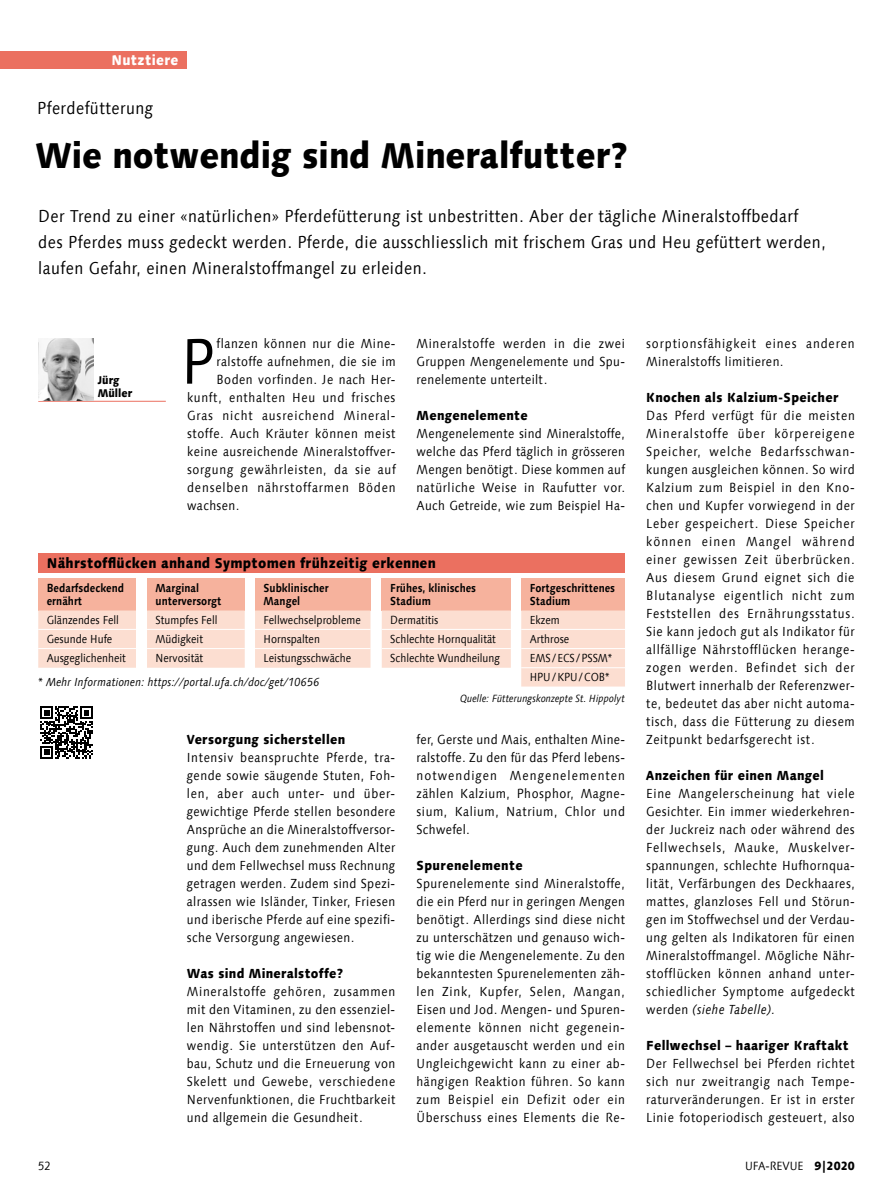
<style>
.page{position:relative;width:893px;height:1191px;background:#fff}
.page>*{position:absolute;margin:0;border:0;box-sizing:border-box;transform-origin:0 0}
.t1{font:64.2px "Linotype Syntax Com";color:#000;scale:.9 1}
.t2{font:800 36px "Linotype Syntax Com";color:#000;scale:.9 1}
.t3{font:17.25px/26.2px "Linotype Syntax Com";letter-spacing:.03em;color:#000;scale:.9 1}
.t4{font:800 14.25px "Linotype Syntax Com";letter-spacing:.02em;color:#000;scale:.9 1}
.t5{font:800 14.25px "Linotype Syntax Com";letter-spacing:.025em;color:#fff;scale:.9 1}
.t6{font:13.2px/18px "Linotype Syntax Com";letter-spacing:.045em;color:#000;text-align:justify;scale:.9 1}
.t7{font:800 13.2px "Linotype Syntax Com";letter-spacing:.025em;color:#000;scale:.9 1}
.t8{font:13.2px "Linotype Syntax Com";letter-spacing:.07em;color:#000;scale:.9 1}
.t9{font:13.2px/18px "Linotype Syntax Com";letter-spacing:.075em;color:#000;scale:.9 1}
.t10{font:12px "Linotype Syntax Com";color:#000;scale:.9 1}
.t11{font:12px "Linotype Syntax Com";color:#000;scale:.88 1}
.t12{font:11.7px/19px "Linotype Syntax Com";color:#000;scale:.88 1}
.t13{font:700 11.7px/13.5px "Linotype Syntax Com";color:#000;scale:.88 1}
.t14{font:italic 11.7px "Linotype Syntax Com";letter-spacing:.01em;color:#000;scale:.9 1}
.t15{font:800 11.25px/13.5px "Linotype Syntax Com";color:#000;scale:.9 1}
.t16{font:italic 10.5px "Linotype Syntax Com";color:#000;scale:.9 1}
.s1{font-style:italic}
.s2{font-weight:800}
</style>
<div class="page">
<hr style="left:38px;top:401px;width:128px;height:1px;background:#eb7060">
<img style="left:38px;top:339px;width:56px;height:62px">
<div style="left:0;top:51px;width:187px;height:17px;background:#eb7060"></div>
<div style="left:38px;top:553px;width:587px;height:20px;background:#eb7060"></div>
<div style="left:38px;top:578px;width:98px;height:32px;background:#f6b29d"></div>
<div style="left:38px;top:610px;width:98px;height:58px;background:#fcded1"></div>
<hr style="left:38px;top:648px;width:98px;height:1px;background:#fff">
<hr style="left:38px;top:629px;width:98px;height:1px;background:#fff">
<div style="left:147px;top:578px;width:98px;height:32px;background:#f6b29d"></div>
<div style="left:147px;top:610px;width:98px;height:58px;background:#fcded1"></div>
<hr style="left:147px;top:648px;width:98px;height:1px;background:#fff">
<hr style="left:147px;top:629px;width:98px;height:1px;background:#fff">
<div style="left:255px;top:578px;width:115px;height:32px;background:#f6b29d"></div>
<div style="left:255px;top:610px;width:115px;height:58px;background:#fcded1"></div>
<hr style="left:255px;top:648px;width:115px;height:1px;background:#fff">
<hr style="left:255px;top:629px;width:115px;height:1px;background:#fff">
<div style="left:382px;top:578px;width:129px;height:32px;background:#f6b29d"></div>
<div style="left:382px;top:610px;width:129px;height:58px;background:#fcded1"></div>
<hr style="left:382px;top:648px;width:129px;height:1px;background:#fff">
<hr style="left:382px;top:629px;width:129px;height:1px;background:#fff">
<div style="left:521px;top:578px;width:104px;height:32px;background:#f6b29d"></div>
<div style="left:521px;top:610px;width:104px;height:76px;background:#fcded1"></div>
<hr style="left:521px;top:667px;width:104px;height:1px;background:#fff">
<hr style="left:521px;top:629px;width:104px;height:1px;background:#fff">
<hr style="left:521px;top:648px;width:104px;height:1px;background:#fff">
<svg style="left:41px;top:706px;width:52px;height:52px"></svg>
<p class="t5" style="left:112px;top:51px;width:76px">Nutztiere</p>
<h3 class="t3" style="left:37px;top:94px;width:130px">Pferdefütterung</h3>
<h2 class="t2" style="left:35px;top:132px;width:661px">Wie notwendig sind Mineralfutter?</h2>
<p class="t3" style="left:38px;top:202px;width:877px">Der Trend zu einer «natürlichen» Pferdefütterung ist unbestritten. Aber der tägliche Mineralstoffbedarf des Pferdes muss gedeckt werden. Pferde, die ausschliesslich mit frischem Gras und Heu gefüttert werden, laufen Gefahr, einen Mineralstoffmangel zu erleiden.</p>
<p class="t15" style="left:98px;top:373px;width:40px">Jürg<br>Müller</p>
<h1 class="t1" style="left:181px;top:321px;width:39px">P</h1>
<p class="t6" style="left:217px;top:334px;width:200px">flanzen können nur die Mine-</p>
<p class="t6" style="left:217px;top:352px;width:200px">ralstoffe aufnehmen, die sie im</p>
<p class="t6" style="left:217px;top:370px;width:200px">Boden vorfinden. Je nach Her-</p>
<p class="t6" style="left:187px;top:388px;width:233px">kunft, enthalten Heu und frisches</p>
<p class="t8" style="left:187px;top:407px;width:232px">Gras nicht ausreichend Mineral-</p>
<p class="t6" style="left:187px;top:424px;width:233px">stoffe. Auch Kräuter können meist</p>
<p class="t6" style="left:187px;top:442px;width:233px">keine ausreichende Mineralstoffver-</p>
<p class="t6" style="left:187px;top:460px;width:233px">sorgung gewährleisten, da sie auf</p>
<p class="t8" style="left:187px;top:479px;width:233px">denselben nährstoffarmen Böden</p>
<p class="t6" style="left:187px;top:496px;width:60px">wachsen.</p>
<p class="t6" style="left:417px;top:334px;width:233px">Mineralstoffe werden in die zwei Gruppen Mengenelemente und Spu&shy;renelemente unterteilt.</p>
<p class="t7" style="left:417px;top:406px;width:125px">Mengenelemente</p>
<p class="t6" style="left:417px;top:424px;width:233px">Mengenelemente sind Mineralstoffe, welche das Pferd täglich in grösseren Mengen benötigt. Diese kommen auf natürliche Weise in Raufutter vor.<br>Auch Getreide, wie zum Beispiel Ha-</p>
<p class="t4" style="left:47px;top:554px;width:434px">Nährstofflücken anhand Symptomen frühzeitig erkennen</p>
<p class="t13" style="left:47px;top:581px;width:90px">Bedarfsdeckend ernährt</p>
<p class="t12" style="left:47px;top:610px;width:91px">Glänzendes Fell<br>Gesunde Hufe<br>Ausgeglichenheit</p>
<p class="t13" style="left:156px;top:581px;width:77px">Marginal unterversorgt</p>
<p class="t12" style="left:156px;top:610px;width:72px">Stumpfes Fell<br>Müdigkeit<br>Nervosität</p>
<p class="t13" style="left:264px;top:581px;width:75px">Subklinischer<br>Mangel</p>
<p class="t12" style="left:264px;top:610px;width:112px">Fellwechselprobleme<br>Hornspalten<br>Leistungsschwäche</p>
<p class="t14" style="left:38px;top:675px;width:314px">* Mehr Informationen: https://portal.ufa.ch/doc/get/10656</p>
<p class="t13" style="left:390px;top:581px;width:99px">Frühes, klinisches<br>Stadium</p>
<p class="t12" style="left:390px;top:610px;width:126px">Dermatitis<br>Schlechte Hornqualität<br>Schlechte Wundheilung</p>
<p class="t13" style="left:530px;top:581px;width:99px">Fortgeschrittenes<br>Stadium</p>
<p class="t12" style="left:530px;top:610px;width:95px">Ekzem<br>Arthrose<br>EMS/ECS/PSSM*<br>HPU/KPU/COB*</p>
<p class="t7" style="left:187px;top:730px;width:178px">Versorgung sicherstellen</p>
<p class="t6" style="left:187px;top:748px;width:233px">Intensiv beanspruchte Pferde, tra&shy;gende sowie säugende Stuten, Foh&shy;len, aber auch unter- und über&shy;gewichtige Pferde stellen besondere Ansprüche an die Mineralstoffversor&shy;gung. Auch dem zunehmenden Alter und dem Fellwechsel muss Rechnung getragen werden. Zudem sind Spezi&shy;alrassen wie Isländer, Tinker, Friesen und iberische Pferde auf eine spezifi&shy;sche Versorgung angewiesen.</p>
<p class="t7" style="left:187px;top:964px;width:175px">Was sind Mineralstoffe?</p>
<p class="t6" style="left:187px;top:982px;width:233px">Mineralstoffe gehören, zusammen mit den Vitaminen, zu den essenziel&shy;len Nährstoffen und sind lebensnot&shy;wendig. Sie unterstützen den Auf&shy;bau, Schutz und die Erneuerung von Skelett und Gewebe, verschiedene Nervenfunktionen, die Fruchtbarkeit und allgemein die Gesundheit.</p>
<p class="t16" style="left:460px;top:692px;width:185px">Quelle: Fütterungskonzepte St. Hippolyt</p>
<p class="t6" style="left:417px;top:730px;width:233px">fer, Gerste und Mais, enthalten Mine&shy;ralstoffe. Zu den für das Pferd lebens&shy;notwendigen Mengenelementen zählen Kalzium, Phosphor, Magne&shy;sium, Kalium, Natrium, Chlor und Schwefel.</p>
<p class="t7" style="left:417px;top:856px;width:120px">Spurenelemente</p>
<p class="t6" style="left:417px;top:874px;width:233px">Spurenelemente sind Mineralstoffe, die ein Pferd nur in geringen Mengen benötigt. Allerdings sind diese nicht zu unterschätzen und genauso wich&shy;tig wie die Mengenelemente. Zu den bekanntesten Spurenelementen zäh&shy;len Zink, Kupfer, Selen, Mangan, Eisen und Jod. Mengen- und Spuren&shy;elemente können nicht gegenein&shy;ander ausgetauscht werden und ein Ungleichgewicht kann zu einer ab&shy;hängigen Reaktion führen. So kann zum Beispiel ein Defizit oder ein Überschuss eines Elements die Re-</p>
<p class="t9" style="left:646px;top:334px;width:233px">sorptionsfähigkeit eines anderen<br>Mineralstoffs limitieren.</p>
<p class="t7" style="left:646px;top:388px;width:215px">Knochen als Kalzium-Speicher</p>
<p class="t6" style="left:646px;top:406px;width:233px">Das Pferd verfügt für die meisten Mineralstoffe über körpereigene Speicher, welche Bedarfsschwan&shy;kungen ausgleichen können. So wird Kalzium zum Beispiel in den Kno&shy;chen und Kupfer vorwiegend in der Leber gespeichert. Diese Speicher können einen Mangel während einer gewissen Zeit überbrücken.<br>Aus diesem Grund eignet sich die Blutanalyse eigentlich nicht zum Feststellen des Ernährungsstatus.<br>Sie kann jedoch gut als Indikator für allfällige Nährstofflücken herange&shy;zogen werden. Befindet sich der Blutwert innerhalb der Referenzwer&shy;te, bedeutet das aber nicht automa&shy;tisch, dass die Fütterung zu diesem Zeitpunkt bedarfsgerecht ist.</p>
<p class="t7" style="left:646px;top:766px;width:199px">Anzeichen für einen Mangel</p>
<p class="t6" style="left:646px;top:784px;width:233px">Eine Mangelerscheinung hat viele Gesichter. Ein immer wiederkehren&shy;der Juckreiz nach oder während des Fellwechsels, Mauke, Muskelver&shy;spannungen, schlechte Hufhornqua&shy;lität, Verfärbungen des Deckhaares, mattes, glanzloses Fell und Störun&shy;gen im Stoffwechsel und der Verdau&shy;ung gelten als Indikatoren für einen Mineralstoffmangel. Mögliche Nähr&shy;stofflücken können anhand unter&shy;schiedlicher Symptome aufgedeckt werden <span class="s1">(siehe Tabelle).</span></p>
<p class="t7" style="left:646px;top:1036px;width:226px">Fellwechsel – haariger Kraftakt</p>
<p class="t6" style="left:646px;top:1054px;width:233px">Der Fellwechsel bei Pferden richtet sich nur zweitrangig nach Tempe&shy;raturveränderungen. Er ist in erster Linie fotoperiodisch gesteuert, also</p>
<p class="t11" style="left:38px;top:1158px;width:16px">52</p>
<p class="t10" style="left:745px;top:1158px;width:123px">UFA-REVUE <span class="s2">9|2020</span></p>
</div>
